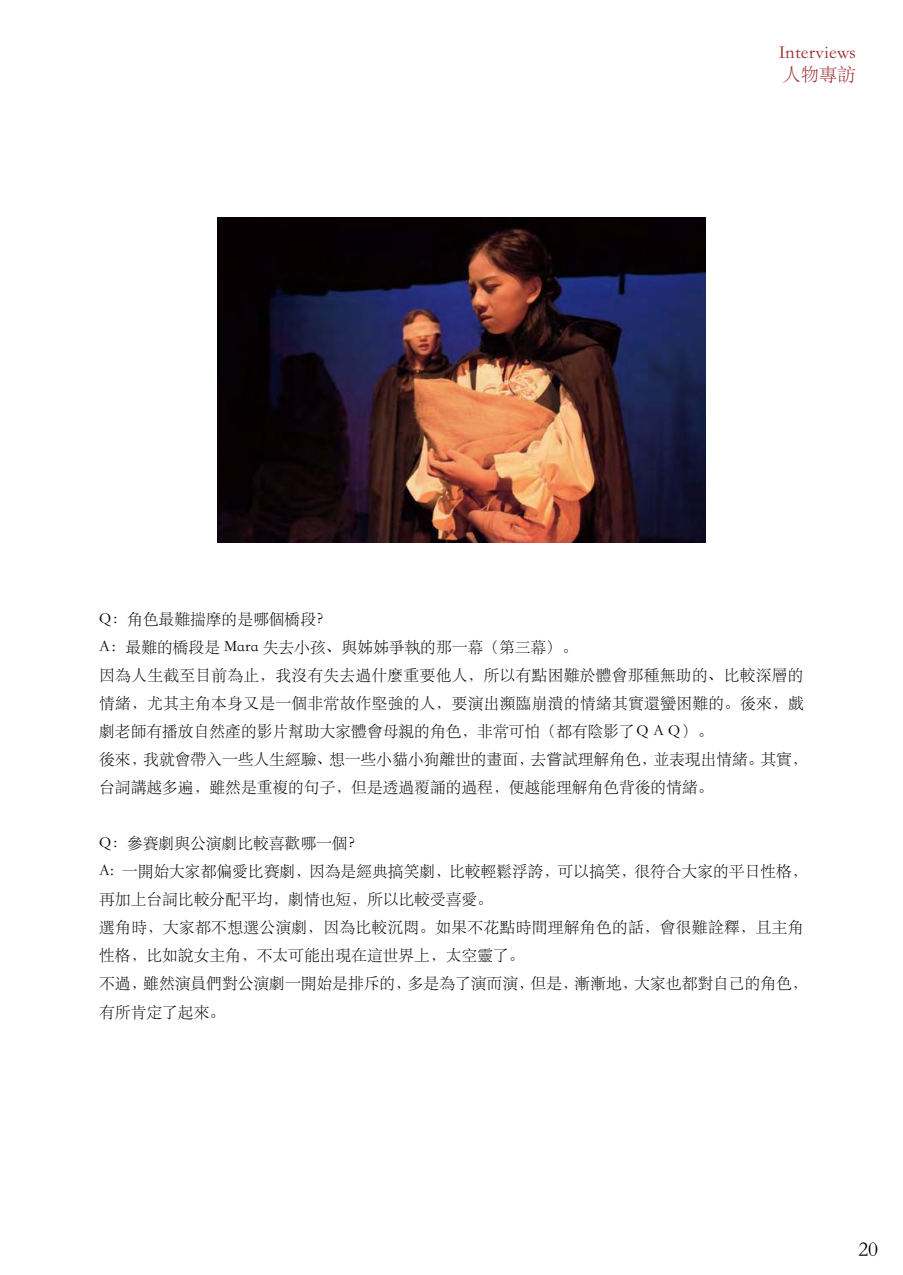
<style>
.page{position:relative;width:903px;height:1275px;background:#fff}
.page>*{position:absolute;margin:0;border:0;box-sizing:border-box;transform-origin:0 0}
.t1{font:21px "ST Song";color:#000}
.t2{font:18.38px/21px "ST Song";color:#982529}
.t3{font:15.75px/28px "ST Song";color:#000}
</style>
<div class="page">
<img style="left:218px;top:217px;width:488px;height:325px">
<p class="t2" style="left:779px;top:42px;width:79px">Interviews人物專訪</p>
<p class="t3" style="left:99px;top:604px;width:710px">Q：角色最難揣摩的是哪個橋段？<br>A：最難的橋段是 Mara 失去小孩、與姊姊爭執的那一幕（第三幕）。<br>因為人生截至目前為止，我沒有失去過什麼重要他人，所以有點困難於體會那種無助的、比較深層的情緒，尤其主角本身又是一個非常故作堅強的人，要演出瀕臨崩潰的情緒其實還蠻困難的。後來，戲劇老師有播放自然產的影片幫助大家體會母親的角色，非常可怕（都有陰影了ＱＡＱ）。<br>後來，我就會帶入一些人生經驗、想一些小貓小狗離世的畫面，去嘗試理解角色，並表現出情緒。其實，台詞講越多遍，雖然是重複的句子，但是透過覆誦的過程，便越能理解角色背後的情緒。</p>
<p class="t3" style="left:99px;top:828px;width:710px">Q：參賽劇與公演劇比較喜歡哪一個？<br>A：一開始大家都偏愛比賽劇，因為是經典搞笑劇，比較輕鬆浮誇，可以搞笑，很符合大家的平日性格，再加上台詞比較分配平均，劇情也短，所以比較受喜愛。<br>選角時，大家都不想選公演劇，因為比較沉悶。如果不花點時間理解角色的話，會很難詮釋，且主角性格，比如說女主角，不太可能出現在這世界上，太空靈了。<br>不過，雖然演員們對公演劇一開始是排斥的，多是為了演而演，但是，漸漸地，大家也都對自己的角色，有所肯定了起來。</p>
<h1 class="t1" style="left:858px;top:1237px;width:21px">20</h1>
</div>
